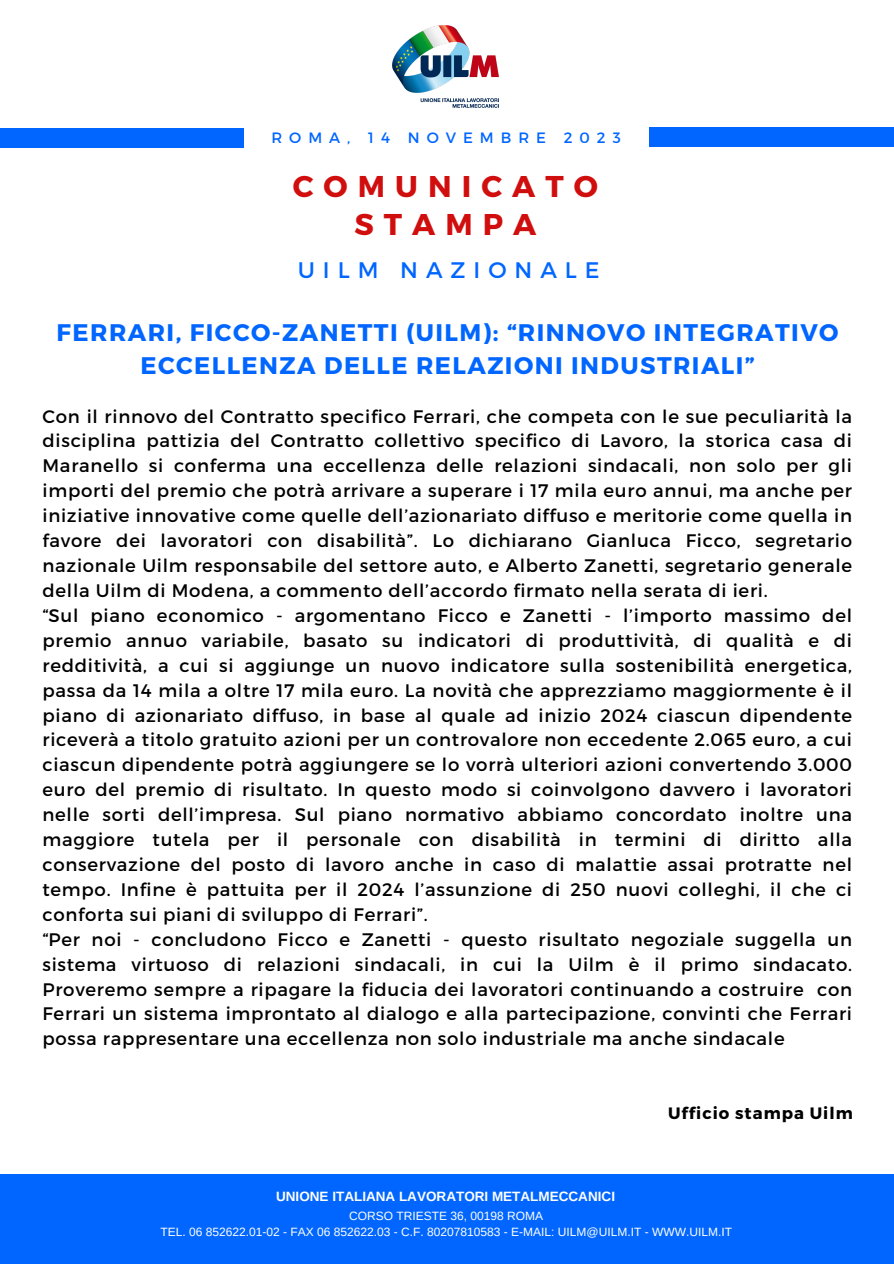
<style>
.page{position:relative;width:894px;height:1264px;background:#fff}
.page>*{position:absolute;margin:0;border:0;box-sizing:border-box;transform-origin:0 0}
.t1{font:700 30px "Montserrat";letter-spacing:.335em;color:#d10e0e}
.t2{font:700 24px/32.7px "Montserrat";letter-spacing:.06em;color:#06f;text-align:center}
.t3{font:22.5px "Montserrat";letter-spacing:.355em;color:#06f}
.t4{font:18.15px/24.9px "Montserrat";letter-spacing:.04em;color:#000;text-align:justify}
.t5{font:700 16.5px "Montserrat";letter-spacing:.06em;color:#000}
.t6{font:15px "Montserrat";letter-spacing:.465em;color:#06f}
.t7{font:700 13.5px "Arimo";color:#fff}
.t8{font:12px "Arimo";color:#fff}
</style>
<div class="page">
<div style="left:0;top:128px;width:243px;height:19px;background:#06f"></div>
<div style="left:648px;top:128px;width:245px;height:19px;background:#06f"></div>
<img style="left:392px;top:25px;width:106px;height:82px">
<div style="left:0;top:1174px;width:893px;height:89px;background:#06f"></div>
<p class="t6" style="left:271px;top:128px;width:351px">ROMA, 14 NOVEMBRE 2023</p>
<p class="t1" style="left:293px;top:167px;width:307px">COMUNICATO</p>
<p class="t1" style="left:354px;top:205px;width:183px">STAMPA</p>
<p class="t3" style="left:297px;top:255px;width:303px">UILM NAZIONALE</p>
<p class="t2" style="left:57px;top:315px;width:783px">FERRARI, FICCO-ZANETTI (UILM): “RINNOVO INTEGRATIVO<br>ECCELLENZA DELLE RELAZIONI INDUSTRIALI”</p>
<p class="t4" style="left:42px;top:403px;width:810px">Con il rinnovo del Contratto specifico Ferrari, che competa con le sue peculiarità la disciplina pattizia del Contratto collettivo specifico di Lavoro, la storica casa di Maranello si conferma una eccellenza delle relazioni sindacali, non solo per gli importi del premio che potrà arrivare a superare i 17 mila euro annui, ma anche per iniziative innovative come quelle dell’azionariato diffuso e meritorie come quella in favore dei lavoratori con disabilità”. Lo dichiarano Gianluca Ficco, segretario nazionale Uilm responsabile del settore auto, e Alberto Zanetti, segretario generale della Uilm di Modena, a commento dell’accordo firmato nella serata di ieri.</p>
<p class="t4" style="left:42px;top:602px;width:810px">“Sul piano economico - argomentano Ficco e Zanetti - l’importo massimo del premio annuo variabile, basato su indicatori di produttività, di qualità e di redditività, a cui si aggiunge un nuovo indicatore sulla sostenibilità energetica, passa da 14 mila a oltre 17 mila euro. La novità che apprezziamo maggiormente è il piano di azionariato diffuso, in base al quale ad inizio 2024 ciascun dipendente riceverà a titolo gratuito azioni per un controvalore non eccedente 2.065 euro, a cui ciascun dipendente potrà aggiungere se lo vorrà ulteriori azioni convertendo 3.000 euro del premio di risultato. In questo modo si coinvolgono davvero i lavoratori nelle sorti dell’impresa. Sul piano normativo abbiamo concordato inoltre una maggiore tutela per il personale con disabilità in termini di diritto alla conservazione del posto di lavoro anche in caso di malattie assai protratte nel tempo. Infine è pattuita per il 2024 l’assunzione di 250 nuovi colleghi, il che ci conforta sui piani di sviluppo di Ferrari”.</p>
<p class="t4" style="left:42px;top:925px;width:810px">“Per noi - concludono Ficco e Zanetti - questo risultato negoziale suggella un sistema virtuoso di relazioni sindacali, in cui la Uilm è il primo sindacato.<br>Proveremo sempre a ripagare la fiducia dei lavoratori continuando a costruire con Ferrari un sistema improntato al dialogo e alla partecipazione, convinti che Ferrari possa rappresentare una eccellenza non solo industriale ma anche sindacale</p>
<p class="t5" style="left:668px;top:1102px;width:186px">Ufficio stampa Uilm</p>
<p class="t7" style="left:276px;top:1188px;width:340px">UNIONE ITALIANA LAVORATORI METALMECCANICI</p>
<p class="t8" style="left:349px;top:1208px;width:195px">CORSO TRIESTE 36, 00198 ROMA</p>
<p class="t8" style="left:160px;top:1224px;width:573px">TEL. 06 852622.01-02 - FAX 06 852622.03 - C.F. 80207810583 - E-MAIL: UILM@UILM.IT - WWW.UILM.IT</p>
</div>
